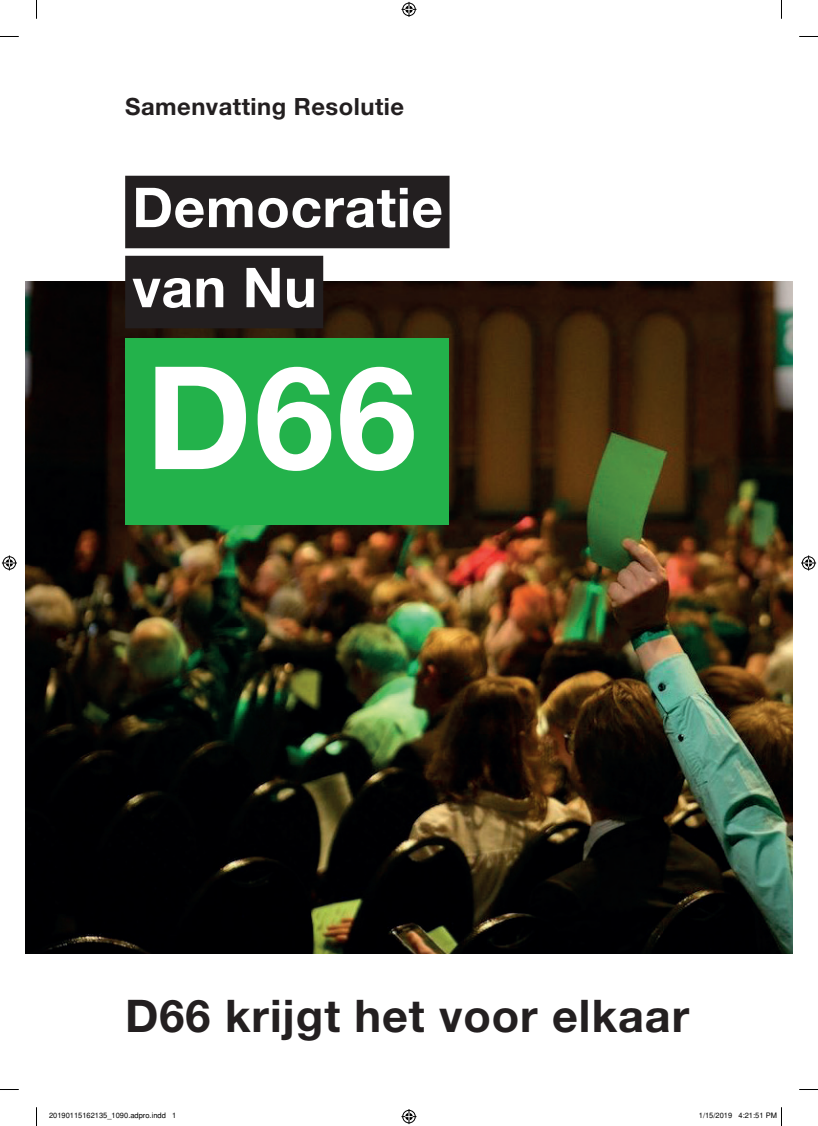
<style>
.page{position:relative;width:818px;height:1126px;background:#fff}
.page>*{position:absolute;margin:0;border:0;box-sizing:border-box;transform-origin:0 0}
.t1{font:700 55px/80px "Helvetica Neue LT Std 75";letter-spacing:.01em;color:#fff}
.t2{font:700 45px "Helvetica Neue LT Std 75";letter-spacing:.02em;color:#231f20}
.t3{font:700 23.75px "Helvetica Neue LT Std 75";letter-spacing:.02em;color:#231f20}
.t4{font:7.5px "Helvetica";color:#000}
</style>
<div class="page">
<img style="left:26px;top:281px;width:765px;height:672px">
<div style="left:125px;top:176px;width:324px;height:72px;background:#231f20"></div>
<div style="left:125px;top:256px;width:198px;height:72px;background:#231f20"></div>
<div style="left:125px;top:338px;width:323px;height:186px;background:#23b24b"></div>
<svg style="left:155px;top:367px;width:258px;height:104px"></svg>
<svg style="left:0;top:36px;width:19px;height:1px"></svg>
<svg style="left:799px;top:36px;width:18px;height:1px"></svg>
<svg style="left:0;top:1089px;width:19px;height:1px"></svg>
<svg style="left:799px;top:1089px;width:18px;height:1px"></svg>
<svg style="left:36px;top:0;width:1px;height:19px"></svg>
<svg style="left:36px;top:1107px;width:1px;height:18px"></svg>
<svg style="left:401px;top:2px;width:15px;height:15px"></svg>
<svg style="left:401px;top:1109px;width:15px;height:14px"></svg>
<svg style="left:2px;top:555px;width:15px;height:15px"></svg>
<svg style="left:801px;top:555px;width:14px;height:15px"></svg>
<h3 class="t3" style="left:125px;top:92px;width:280px">Samenvatting Resolutie</h3>
<h1 class="t1" style="left:132px;top:166px;width:312px">Democratie van Nu</h1>
<h2 class="t2" style="left:125px;top:987px;width:565px">D66 krijgt het voor elkaar</h2>
<p class="t4" style="left:49px;top:1111px;width:129px">20190115162135_1090.adpro.indd 1</p>
<p class="t4" style="left:698px;top:1111px;width:79px">1/15/2019 4:21:51 PM</p>
</div>
